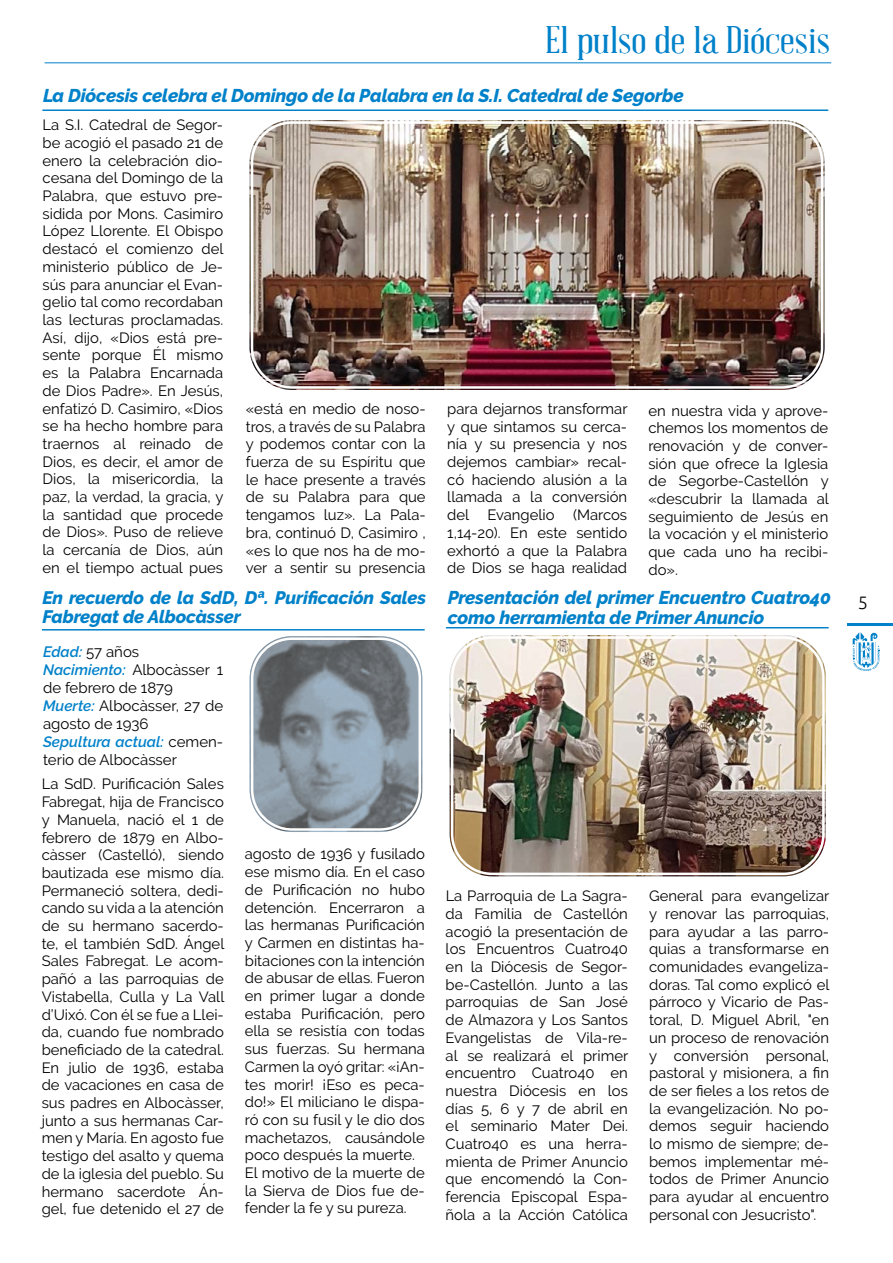
<style>
.page{position:relative;width:893px;height:1263px;background:#fff}
.page>*{position:absolute;margin:0;border:0;box-sizing:border-box;transform-origin:0 0}
.t1{font:37.5px "Abraham Lincoln";color:#0081c9;scale:1.2 1}
.t2{font:italic 800 18.45px/19.5px "Raleway";letter-spacing:-.01em;color:#0081c9}
.t3{font:italic 800 18px/19.5px "Raleway";letter-spacing:-.01em;color:#0081c9}
.t4{font:300 18px "Ubuntu";color:#000}
.t5{font:15px/18px "Raleway";color:#000}
.t6{font:14.85px/17.7px "Raleway";color:#000;text-align:justify}
.s1{font-weight:600;font-style:italic;color:#0081c9}
</style>
<div class="page">
<hr style="left:847px;top:624px;width:46px;height:2px;background:#0081c9">
<svg style="left:853px;top:632px;width:26px;height:39px"></svg>
<hr style="left:45px;top:62px;width:786px;height:1px;background:#0081c9">
<hr style="left:42px;top:109px;width:786px;height:2px;background:#0081c9">
<img style="left:250px;top:120px;width:575px;height:270px">
<div style="left:246px;top:116px;width:582px;height:278px;border:2px solid #fff;border-radius:45px"></div>
<div style="left:251px;top:121px;width:572px;height:268px;border:2px solid #fff;border-radius:40px"></div>
<hr style="left:446px;top:627px;width:383px;height:1px;background:#0081c9">
<img style="left:450px;top:635px;width:376px;height:241px">
<div style="left:446px;top:631px;width:384px;height:249px;border:2px solid #fff;border-radius:45px"></div>
<div style="left:451px;top:636px;width:374px;height:239px;border:2px solid #fff;border-radius:40px"></div>
<hr style="left:42px;top:629px;width:383px;height:1px;background:#0081c9">
<img style="left:250px;top:636px;width:172px;height:196px">
<div style="left:246px;top:632px;width:180px;height:204px;border:2px solid #fff;border-radius:45px"></div>
<div style="left:251px;top:637px;width:170px;height:194px;border:2px solid #fff;border-radius:40px"></div>
<h1 class="t1" style="left:545px;top:21px;width:239px">El pulso de la Diócesis</h1>
<p class="t2" style="left:43px;top:86px;width:642px">La Diócesis celebra el Domingo de la Palabra en la S.I. Catedral de Segorbe</p>
<p class="t6" style="left:43px;top:116px;width:183px">La S.I. Catedral de Segor&shy;be acogió el pasado 21 de enero la celebración dio&shy;cesana del Domingo de la Palabra, que estuvo pre&shy;sidida por Mons. Casimiro López Llorente. El Obispo destacó el comienzo del ministerio público de Je&shy;sús para anunciar el Evan&shy;gelio tal como recordaban las lecturas proclamadas.<br>Así, dijo, «Dios está pre&shy;sente porque Él mismo es la Palabra Encarnada de Dios Padre». En Jesús, enfatizó D. Casimiro, «Dios se ha hecho hombre para traernos al reinado de Dios, es decir, el amor de Dios, la misericordia, la paz, la verdad, la gracia, y la santidad que procede de Dios». Puso de relieve la cercanía de Dios, aún en el tiempo actual pues</p>
<p class="t6" style="left:246px;top:400px;width:181px">«está en medio de noso&shy;tros, a través de su Palabra y podemos contar con la fuerza de su Espíritu que le hace presente a través de su Palabra para que tengamos luz». La Pala&shy;bra, continuó D, Casimiro , «es lo que nos ha de mo&shy;ver a sentir su presencia</p>
<p class="t3" style="left:43px;top:588px;width:385px">En recuerdo de la SdD, Dª. Purificación Sales<br>Fabregat de Albocàsser</p>
<p class="t5" style="left:43px;top:642px;width:182px"><span class="s1">Edad:</span> 57 años<br><span class="s1">Nacimiento:</span> Albocàsser 1 de febrero de 1879<br><span class="s1">Muerte:</span> Albocàsser, 27 de agosto de 1936<br><span class="s1">Sepultura actual:</span> cemen&shy;terio de Albocàsser</p>
<p class="t6" style="left:42px;top:775px;width:184px">La SdD. Purificación Sales Fabregat, hija de Francisco y Manuela, nació el 1 de febrero de 1879 en Albo&shy;càsser (Castelló), siendo bautizada ese mismo día.<br>Permaneció soltera, dedi&shy;cando su vida a la atención de su hermano sacerdo&shy;te, el también SdD. Ángel Sales Fabregat. Le acom&shy;pañó a las parroquias de Vistabella, Culla y La Vall d’Uixó. Con él se fue a Llei&shy;da, cuando fue nombrado beneficiado de la catedral.<br>En julio de 1936, estaba de vacaciones en casa de sus padres en Albocàsser, junto a sus hermanas Car&shy;men y María. En agosto fue testigo del asalto y quema de la iglesia del pueblo. Su hermano sacerdote Án&shy;gel, fue detenido el 27 de</p>
<p class="t6" style="left:245px;top:845px;width:182px;text-align:left">agosto de 1936 y fusilado ese mismo día. En el caso de Purificación no hubo detención. Encerraron a las hermanas Purificación y Carmen en distintas ha&shy;bitaciones con la intención de abusar de ellas. Fueron en primer lugar a donde estaba Purificación, pero ella se resistía con todas sus fuerzas. Su hermana<br>Carmen la oyó gritar: «¡An&shy;tes morir! ¡Eso es peca&shy;do!» El miliciano le dispa&shy;ró con su fusil y le dio dos machetazos, causándole poco después la muerte.<br>El motivo de la muerte de la Sierva de Dios fue de&shy;fender la fe y su pureza.</p>
<p class="t6" style="left:447px;top:400px;width:182px">para dejarnos transformar y que sintamos su cerca&shy;nía y su presencia y nos dejemos cambiar» recal&shy;có haciendo alusión a la llamada a la conversión del Evangelio</p>
<p class="t6" style="left:447px;top:506px;width:181px;text-indent:126px">(Marcos 1,14-20). En este sentido exhortó a que la Palabra de Dios se haga realidad</p>
<p class="t6" style="left:648px;top:401px;width:182px">en nuestra vida y aprove&shy;chemos los momentos de renovación y de conver&shy;sión que ofrece la Iglesia de Segorbe-Castellón y «descubrir la llamada al seguimiento de Jesús en la vocación y el ministerio que cada uno ha recibi&shy;do».</p>
<p class="t2" style="left:448px;top:588px;width:385px">Presentación del primer Encuentro Cuatro40 como herramienta de Primer Anuncio</p>
<p class="t6" style="left:446px;top:887px;width:184px">La Parroquia de La Sagra&shy;da Familia de Castellón acogió la presentación de los Encuentros Cuatro40 en la Diócesis de Segor&shy;be-Castellón. Junto a las parroquias de San José de Almazora y Los Santos Evangelistas de Vila-re&shy;al se realizará el primer encuentro Cuatro40 en nuestra Diócesis en los días 5, 6 y 7 de abril en el seminario Mater Dei.<br>Cuatro40 es una herra&shy;mienta de Primer Anuncio que encomendó la Con&shy;ferencia Episcopal Espa&shy;ñola a la Acción Católica</p>
<p class="t6" style="left:649px;top:887px;width:182px">General para evangelizar y renovar las parroquias, para ayudar a las parro&shy;quias a transformarse en comunidades evangeliza&shy;doras. Tal como explicó el párroco y Vicario de Pas&shy;toral, D. Miguel Abril, "en un proceso de renovación y conversión personal, pastoral y misionera, a fin de ser fieles a los retos de la evangelización. No po&shy;demos seguir haciendo lo mismo de siempre; de&shy;bemos implementar mé&shy;todos de Primer Anuncio para ayudar al encuentro personal con Jesucristo".</p>
<p class="t4" style="left:858px;top:591px;width:12px">5</p>
</div>
